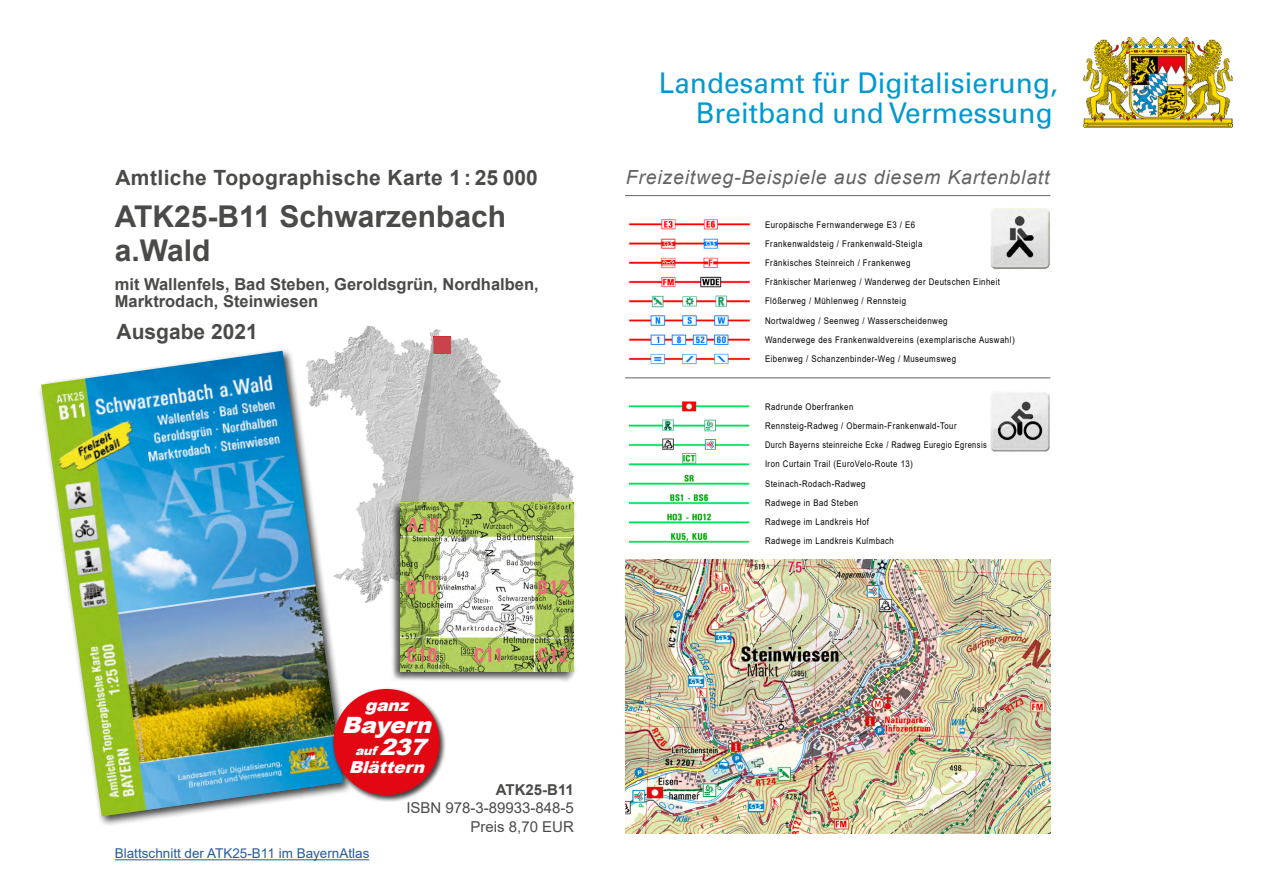
<style>
.page{position:relative;width:1263px;height:893px;background:#fff}
.page>*{position:absolute;margin:0;border:0;box-sizing:border-box;transform-origin:0 0}
.t1{font:700 30px/34.5px "Arial";color:#4a4a49}
.t2{font:28.5px/30px "Univers";color:#0099d0;text-align:right}
.t3{font:italic 900 22.5px "Arial";color:#fff;scale:1.05 1}
.t4{font:700 21px "Arial";letter-spacing:.02em;color:#4a4a49}
.t5{font:700 21px "Arial";color:#4a4a49}
.t6{font:italic 19.5px "Arial";letter-spacing:.04em;color:#646363}
.t7{font:700 16.5px/16.5px "Arial";color:#4a4a49}
.t8{font:italic 900 16.5px "Arial";color:#fff;scale:1.05 1}
.t9{font:15px/18.8px "Arial";color:#4a4a49;text-align:right}
.t10{font:700 15px "Arial";color:#4a4a49}
.t11{font:13.5px "Arial";color:#275b9b}
.t12{font:italic 900 12px "Arial";color:#fff;scale:1.05 1}
.t13{font:9.15px/19.2px "Arial";letter-spacing:.06em;color:#000;scale:.86 1}
.t14{font:9.15px/19.2px "Arial";letter-spacing:.06em;color:#000;scale:.85 1}
.s1{font-size:22.5px}
</style>
<div class="page">
<img style="left:347px;top:326px;width:94px;height:277px">
<svg style="left:401px;top:336px;width:173px;height:164px"></svg>
<hr style="left:625px;top:195px;width:425px;height:1px;background:#646363">
<hr style="left:625px;top:377px;width:425px;height:1px;background:#646363">
<div style="left:38px;top:347px;width:316px;height:481px;background:#000;opacity:.75"></div>
<img style="left:41px;top:351px;width:302px;height:465px">
<div style="left:390px;top:500px;width:186px;height:182px;background:#000;opacity:.75"></div>
<img style="left:401px;top:502px;width:173px;height:169px">
<img style="left:625px;top:559px;width:425px;height:274px">
<hr style="left:115px;top:859px;width:254px;height:1px;background:#275b9b">
<img style="left:629px;top:219px;width:121px;height:146px">
<img style="left:629px;top:401px;width:121px;height:142px">
<img style="left:1083px;top:38px;width:149px;height:89px">
<img style="left:990px;top:208px;width:60px;height:62px">
<img style="left:990px;top:392px;width:60px;height:60px">
<div style="left:331px;top:686px;width:115px;height:116px;background:#000;opacity:.75"></div>
<div style="left:333px;top:689px;width:107px;height:106px;background:#e30613;border-radius:50%"></div>
<h3 class="t4" style="left:115px;top:163px;width:424px">Amtliche Topographische Karte 1 : 25 000</h3>
<h1 class="t1" style="left:115px;top:199px;width:393px">ATK25-B11 Schwarzenbach a.Wald</h1>
<h3 class="t7" style="left:115px;top:277px;width:425px">mit Wallenfels, Bad Steben, Geroldsgrün, Nordhalben,<br>Marktrodach, Steinwiesen</h3>
<h3 class="t5" style="left:117px;top:317px;width:143px">Ausgabe 2021</h3>
<h2 class="t2" style="left:659px;top:68px;width:400px">Landesamt für Digitalisierung,<br>Breitband und Vermessung</h2>
<h3 class="t6" style="left:626px;top:165px;width:425px">Freizeitweg-Beispiele aus diesem Kartenblatt</h3>
<p class="t13" style="left:765px;top:215px;width:292px">Europäische Fernwanderwege E3 / E6<br>Frankenwaldsteig / Frankenwald-Steigla<br>Fränkisches Steinreich / Frankenweg<br>Fränkischer Marienweg / Wanderweg der Deutschen Einheit Flößerweg / Mühlenweg / Rennsteig<br>Nortwaldweg / Seenweg / Wasserscheidenweg<br>Wanderwege des Frankenwaldvereins (exemplarische Auswahl)<br>Eibenweg / Schanzenbinder-Weg / Museumsweg</p>
<p class="t14" style="left:765px;top:397px;width:262px">Radrunde Oberfranken<br>Rennsteig-Radweg / Obermain-Frankenwald-Tour<br>Durch Bayerns steinreiche Ecke / Radweg Euregio Egrensis Iron Curtain Trail (EuroVelo-Route 13)<br>Steinach-Rodach-Radweg<br>Radwege in Bad Steben<br>Radwege im Landkreis Hof<br>Radwege im Landkreis Kulmbach</p>
<h3 class="t8" style="left:365px;top:693px;width:49px">ganz</h3>
<h3 class="t3" style="left:342px;top:708px;width:94px">Bayern</h3>
<h3 class="t12" style="left:355px;top:742px;width:77px">auf <span class="s1">237</span></h3>
<h3 class="t8" style="left:349px;top:755px;width:79px">Blättern</h3>
<h3 class="t11" style="left:115px;top:844px;width:256px">Blattschnitt der ATK25-B11 im BayernAtlas</h3>
<h3 class="t10" style="left:496px;top:779px;width:80px">ATK25-B11</h3>
<h3 class="t9" style="left:406px;top:798px;width:169px">ISBN 978-3-89933-848-5<br>Preis 8,70 EUR</h3>
</div>
